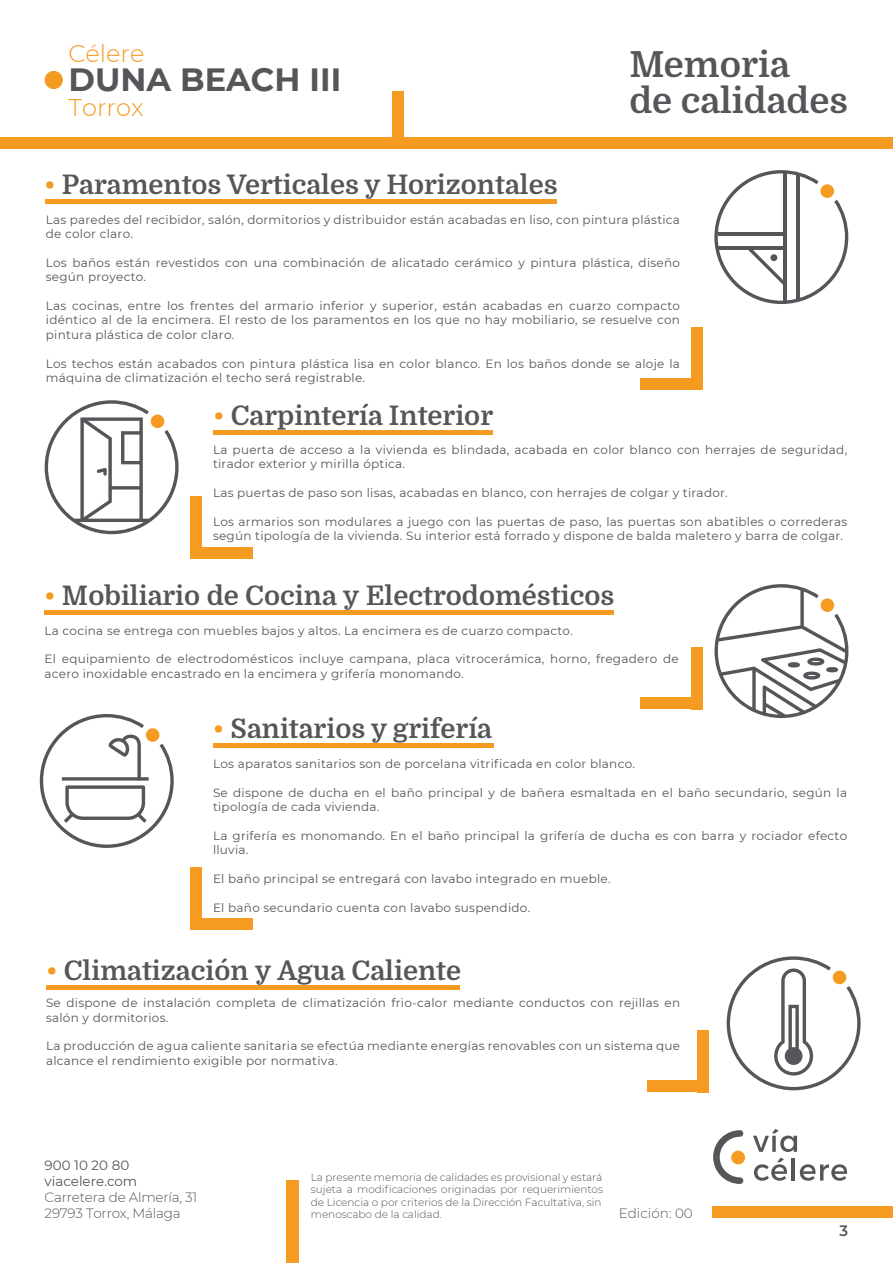
<style>
.page{position:relative;width:893px;height:1263px;background:#fff}
.page>*{position:absolute;margin:0;border:0;box-sizing:border-box;transform-origin:0 0}
.t1{font:700 36px/36px "Domine";color:#55565a}
.t2{font:700 32.1px "Montserrat";color:#55565a}
.t3{font:700 27px "Domine";color:#55565a}
.t4{font:300 24.15px "Montserrat";color:#f59b21}
.t5{font:600 15px "Montserrat";color:#55565a}
.t6{font:300 13.5px/16.2px "Montserrat";letter-spacing:-.015em;color:#55565a}
.t7{font:13.5px/16.2px "Montserrat";color:#55565a}
.t8{font:12px/14.4px "Montserrat";letter-spacing:.02em;color:#55565a}
.t9{font:300 10.5px/12.6px "Montserrat";color:#55565a}
.s1{color:#f59b21}
</style>
<div class="page">
<svg style="left:753px;top:1129px;width:44px;height:23px"></svg>
<svg style="left:754px;top:1158px;width:33px;height:23px"></svg>
<hr style="left:792px;top:1158px;width:3px;height:22px;background:#55565a">
<svg style="left:800px;top:1164px;width:47px;height:17px"></svg>
<div style="left:731px;top:1150px;width:14px;height:14px;background:#f59b21;border-radius:50%"></div>
<svg style="left:713px;top:1130px;width:30px;height:54px"></svg>
<div style="left:0;top:137px;width:893px;height:12px;background:#f59b21"></div>
<div style="left:712px;top:1206px;width:181px;height:12px;background:#f59b21"></div>
<div style="left:392px;top:92px;width:12px;height:46px;background:#f59b21"></div>
<div style="left:287px;top:1181px;width:12px;height:82px;background:#f59b21"></div>
<div style="left:190px;top:497px;width:12px;height:62px;background:#f59b21"></div>
<div style="left:190px;top:547px;width:62px;height:12px;background:#f59b21"></div>
<div style="left:640px;top:378px;width:62px;height:12px;background:#f59b21"></div>
<div style="left:691px;top:328px;width:11px;height:62px;background:#f59b21"></div>
<hr style="left:213px;top:430px;width:280px;height:4px;background:#f59b21">
<svg style="left:44px;top:400px;width:135px;height:134px"></svg>
<svg style="left:714px;top:170px;width:134px;height:134px"></svg>
<div style="left:770px;top:254px;width:7px;height:7px;background:#55565a;border-radius:50%"></div>
<hr style="left:45px;top:200px;width:512px;height:4px;background:#f59b21">
<div style="left:190px;top:868px;width:12px;height:62px;background:#f59b21"></div>
<div style="left:190px;top:918px;width:62px;height:12px;background:#f59b21"></div>
<div style="left:213px;top:743px;width:280px;height:5px;background:#f59b21"></div>
<svg style="left:40px;top:714px;width:134px;height:134px"></svg>
<div style="left:647px;top:1080px;width:62px;height:12px;background:#f59b21"></div>
<div style="left:698px;top:1030px;width:11px;height:62px;background:#f59b21"></div>
<hr style="left:46px;top:985px;width:414px;height:4px;background:#f59b21">
<svg style="left:727px;top:956px;width:134px;height:134px"></svg>
<div style="left:640px;top:697px;width:62px;height:12px;background:#f59b21"></div>
<div style="left:691px;top:647px;width:11px;height:62px;background:#f59b21"></div>
<div style="left:45px;top:610px;width:569px;height:5px;background:#f59b21"></div>
<svg style="left:714px;top:584px;width:134px;height:134px"></svg>
<div style="left:826px;top:667px;width:12px;height:5px;background:#55565a;border-radius:50%"></div>
<div style="left:788px;top:662px;width:12px;height:5px;background:#55565a;border-radius:50%"></div>
<div style="left:45px;top:71px;width:18px;height:18px;background:#f59b21;border-radius:50%"></div>
<h3 class="t4" style="left:69px;top:37px;width:77px">Célere</h3>
<h2 class="t2" style="left:69px;top:57px;width:274px">DUNA BEACH III</h2>
<h3 class="t4" style="left:69px;top:91px;width:76px">Torrox</h3>
<h3 class="t3" style="left:45px;top:170px;width:514px"><span class="s1">•</span> Paramentos Verticales y Horizontales</h3>
<h1 class="t1" style="left:629px;top:47px;width:220px">Memoria<br>de calidades</h1>
<p class="t8" style="left:46px;top:212px;width:636px">Las paredes del recibidor, salón, dormitorios y distribuidor están acabadas en liso, con pintura plástica de color claro.</p>
<p class="t8" style="left:46px;top:255px;width:636px">Los baños están revestidos con una combinación de alicatado cerámico y pintura plástica, diseño según proyecto.</p>
<p class="t8" style="left:46px;top:298px;width:636px;text-align:justify">Las cocinas, entre los frentes del armario inferior y superior, están acabadas en cuarzo compacto idéntico al de la encimera. El resto de los paramentos en los que no hay mobiliario, se resuelve con pintura plástica de color claro.</p>
<p class="t8" style="left:46px;top:356px;width:636px">Los techos están acabados con pintura plástica lisa en color blanco. En los baños donde se aloje la máquina de climatización el techo será registrable.</p>
<h3 class="t3" style="left:213px;top:400px;width:281px"><span class="s1">•</span> Carpintería Interior</h3>
<p class="t8" style="left:213px;top:442px;width:636px">La puerta de acceso a la vivienda es blindada, acabada en color blanco con herrajes de seguridad, tirador exterior y mirilla óptica.</p>
<p class="t8" style="left:213px;top:485px;width:516px">Las puertas de paso son lisas, acabadas en blanco, con herrajes de colgar y tirador.</p>
<p class="t8" style="left:213px;top:514px;width:636px">Los armarios son modulares a juego con las puertas de paso, las puertas son abatibles o correderas según tipología de la vivienda. Su interior está forrado y dispone de balda maletero y barra de colgar.</p>
<h3 class="t3" style="left:45px;top:581px;width:571px"><span class="s1">•</span> Mobiliario de Cocina y Electrodomésticos</h3>
<p class="t8" style="left:45px;top:623px;width:530px">La cocina se entrega con muebles bajos y altos. La encimera es de cuarzo compacto.</p>
<p class="t8" style="left:45px;top:651px;width:636px">El equipamiento de electrodomésticos incluye campana, placa vitrocerámica, horno, fregadero de acero inoxidable encastrado en la encimera y grifería monomando.</p>
<h3 class="t3" style="left:213px;top:714px;width:280px"><span class="s1">•</span> Sanitarios y grifería</h3>
<p class="t8" style="left:213px;top:756px;width:424px">Los aparatos sanitarios son de porcelana vitrificada en color blanco.</p>
<p class="t8" style="left:213px;top:785px;width:636px">Se dispone de ducha en el baño principal y de bañera esmaltada en el baño secundario, según la tipología de cada vivienda.</p>
<p class="t8" style="left:213px;top:828px;width:636px">La grifería es monomando. En el baño principal la grifería de ducha es con barra y rociador efecto lluvia.</p>
<p class="t8" style="left:213px;top:871px;width:399px">El baño principal se entregará con lavabo integrado en mueble.</p>
<p class="t8" style="left:213px;top:900px;width:319px">El baño secundario cuenta con lavabo suspendido.</p>
<h3 class="t3" style="left:46px;top:955px;width:416px"><span class="s1">•</span> Climatización y Agua Caliente</h3>
<p class="t8" style="left:46px;top:995px;width:636px">Se dispone de instalación completa de climatización frio-calor mediante conductos con rejillas en salón y dormitorios.</p>
<p class="t8" style="left:46px;top:1038px;width:636px">La producción de agua caliente sanitaria se efectúa mediante energías renovables con un sistema que alcance el rendimiento exigible por normativa.</p>
<p class="t7" style="left:45px;top:1156px;width:94px">900 10 20 80 viacelere.com</p>
<p class="t6" style="left:45px;top:1189px;width:154px">Carretera de Almería, 31<br>29793 Torrox, Málaga</p>
<p class="t9" style="left:311px;top:1170px;width:294px">La presente memoria de calidades es provisional y estará sujeta a modificaciones originadas por requerimientos de Licencia o por criterios de la Dirección Facultativa, sin menoscabo de la calidad.</p>
<p class="t6" style="left:619px;top:1205px;width:76px">Edición: 00</p>
<p class="t5" style="left:839px;top:1220px;width:10px">3</p>
</div>
